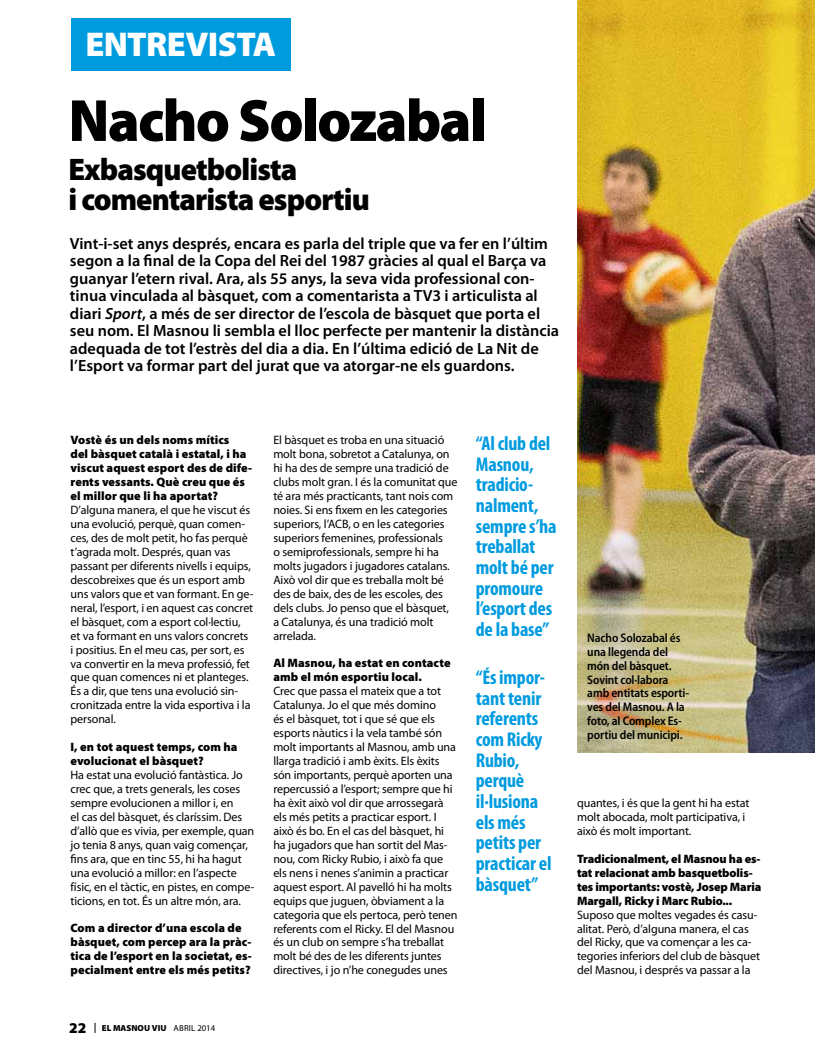
<style>
.page{position:relative;width:815px;height:1053px;background:#fff}
.page>*{position:absolute;margin:0;border:0;box-sizing:border-box;transform-origin:0 0}
.t1{font:900 60px "Myriad Pro";letter-spacing:-.03em;color:#000}
.t2{font:900 34.5px "Myriad Pro";letter-spacing:-.02em;color:#fff}
.t3{font:900 31.25px/30px "Myriad Pro";letter-spacing:-.03em;color:#000}
.t4{font:700 condensed 20px/20.6px "Myriad Pro";letter-spacing:-.01em;color:#009bdf}
.t5{font:600 16.25px/17.5px "Myriad Pro";color:#000}
.t6{font:600 semi-condensed 12.5px/13.8px "Myriad Pro";letter-spacing:-.01em;color:#000}
.t7{font:12.25px/14px "Myriad Pro";letter-spacing:-.005em;color:#000}
.t8{font:900 12.25px/14px "Myriad Pro";letter-spacing:.005em;color:#000}
.t9{font:900 8.75px "Myriad Pro";color:#000}
.s1{font-style:italic}
.s2{font-size:15px}
.s3{font-weight:400}
</style>
<div class="page">
<img style="left:577px;top:0;width:238px;height:752px">
<div style="left:71px;top:18px;width:220px;height:52px;background:#009bdf"></div>
<h2 class="t2" style="left:85px;top:21px;width:192px">ENTREVISTA</h2>
<h1 class="t1" style="left:68px;top:81px;width:420px">Nacho Solozabal</h1>
<h3 class="t3" style="left:68px;top:153px;width:303px">Exbasquetbolista<br>i comentarista esportiu</h3>
<p class="t5" style="left:70px;top:234px;width:491px">Vint-i-set anys després, encara es parla del triple que va fer en l’últim segon a la final de la Copa del Rei del 1987 gràcies al qual el Barça va guanyar l’etern rival. Ara, als 55 anys, la seva vida professional con&shy;tinua vinculada al bàsquet, com a comentarista a TV3 i articulista al diari <span class="s1">Sport</span>, a més de ser director de l’escola de bàsquet que porta el seu nom. El Masnou li sembla el lloc perfecte per mantenir la distància adequada de tot l’estrès del dia a dia. En l’última edició de La Nit de l’Esport va formar part del jurat que va atorgar-ne els guardons.</p>
<p class="t8" style="left:71px;top:432px;width:183px">Vostè és un dels noms mítics<br>del bàsquet català i estatal, i ha viscut aquest esport des de dife&shy;rents vessants. Què creu que és el millor que li ha aportat?</p>
<p class="t7" style="left:71px;top:502px;width:184px">D’alguna manera, el que he viscut és una evolució, perquè, quan comen&shy;ces, des de molt petit, ho fas perquè t’agrada molt. Després, quan vas passant per diferents nivells i equips, descobreixes que és un esport amb uns valors que et van formant. En ge&shy;neral, l’esport, i en aquest cas concret el bàsquet, com a esport col·lectiu, et va formant en uns valors concrets i positius. En el meu cas, per sort, es va convertir en la meva professió, fet que quan comences ni et planteges.<br>És a dir, que tens una evolució sin&shy;cronitzada entre la vida esportiva i la personal.</p>
<p class="t8" style="left:71px;top:739px;width:169px">I, en tot aquest temps, com ha evolucionat el bàsquet?</p>
<p class="t7" style="left:71px;top:767px;width:185px">Ha estat una evolució fantàstica. Jo crec que, a trets generals, les coses sempre evolucionen a millor i, en<br>el cas del bàsquet, és claríssim. Des d’allò que es vivia, per exemple, quan jo tenia 8 anys, quan vaig començar, fins ara, que en tinc 55, hi ha hagut una evolució a millor: en l’aspecte físic, en el tàctic, en pistes, en compe&shy;ticions, en tot. És un altre món, ara.</p>
<p class="t8" style="left:71px;top:920px;width:183px">Com a director d’una escola de bàsquet, com percep ara la pràc&shy;tica de l’esport en la societat, es&shy;pecialment entre els més petits?</p>
<p class="t9" style="left:69px;top:1022px;width:148px"><span class="s2">22</span> EL MASNOU VIU <span class="s3">ABRIL 2014</span></p>
<p class="t7" style="left:273px;top:433px;width:186px">El bàsquet es troba en una situació molt bona, sobretot a Catalunya, on hi ha des de sempre una tradició de clubs molt gran. I és la comunitat que té ara més practicants, tant nois com noies. Si ens fixem en les categories superiors, l’ACB, o en les categories superiors femenines, professionals<br>o semiprofessionals, sempre hi ha molts jugadors i jugadores catalans.<br>Això vol dir que es treballa molt bé des de baix, des de les escoles, des dels clubs. Jo penso que el bàsquet, a Catalunya, és una tradició molt arrelada.</p>
<p class="t8" style="left:273px;top:655px;width:179px">Al Masnou, ha estat en contacte amb el món esportiu local.</p>
<p class="t7" style="left:273px;top:684px;width:186px">Crec que passa el mateix que a tot Catalunya. Jo el que més domino<br>és el bàsquet, tot i que sé que els esports nàutics i la vela també són molt importants al Masnou, amb una llarga tradició i amb èxits. Els èxits són importants, perquè aporten una repercussió a l’esport; sempre que hi ha èxit això vol dir que arrossegarà els més petits a practicar esport. I això és bo. En el cas del bàsquet, hi ha jugadors que han sortit del Mas&shy;nou, com Ricky Rubio, i això fa que els nens i nenes s’animin a practicar aquest esport. Al pavelló hi ha molts equips que juguen, òbviament a la categoria que els pertoca, però tenen referents com el Ricky. El del Masnou és un club on sempre s’ha treballat molt bé des de les diferents juntes directives, i jo n’he conegudes unes</p>
<h3 class="t4" style="left:476px;top:433px;width:82px">“Al club del<br>Masnou, tradicio&shy;nalment, sempre s’ha treballat molt bé per promoure l’esport des de la base”</h3>
<h3 class="t4" style="left:476px;top:666px;width:77px">“És impor&shy;tant tenir referents com Ricky<br>Rubio, perquè il·lusiona els més petits per practicar el bàsquet”</h3>
<p class="t6" style="left:587px;top:631px;width:103px">Nacho Solozabal és una llegenda del món del bàsquet.<br>Sovint col·labora amb entitats esporti&shy;ves del Masnou. A la foto, al Complex Es&shy;portiu del municipi.</p>
<p class="t7" style="left:577px;top:795px;width:174px">quantes, i és que la gent hi ha estat molt abocada, molt participativa, i això és molt important.</p>
<p class="t8" style="left:577px;top:851px;width:186px">Tradicionalment, el Masnou ha es&shy;tat relacionat amb basquetbolis&shy;tes importants: vostè, Josep Maria Margall, Ricky i Marc Rubio...</p>
<p class="t7" style="left:577px;top:907px;width:184px">Suposo que moltes vegades és casu&shy;alitat. Però, d’alguna manera, el cas del Ricky, que va començar a les ca&shy;tegories inferiors del club de bàsquet del Masnou, i després va passar a la</p>
</div>
